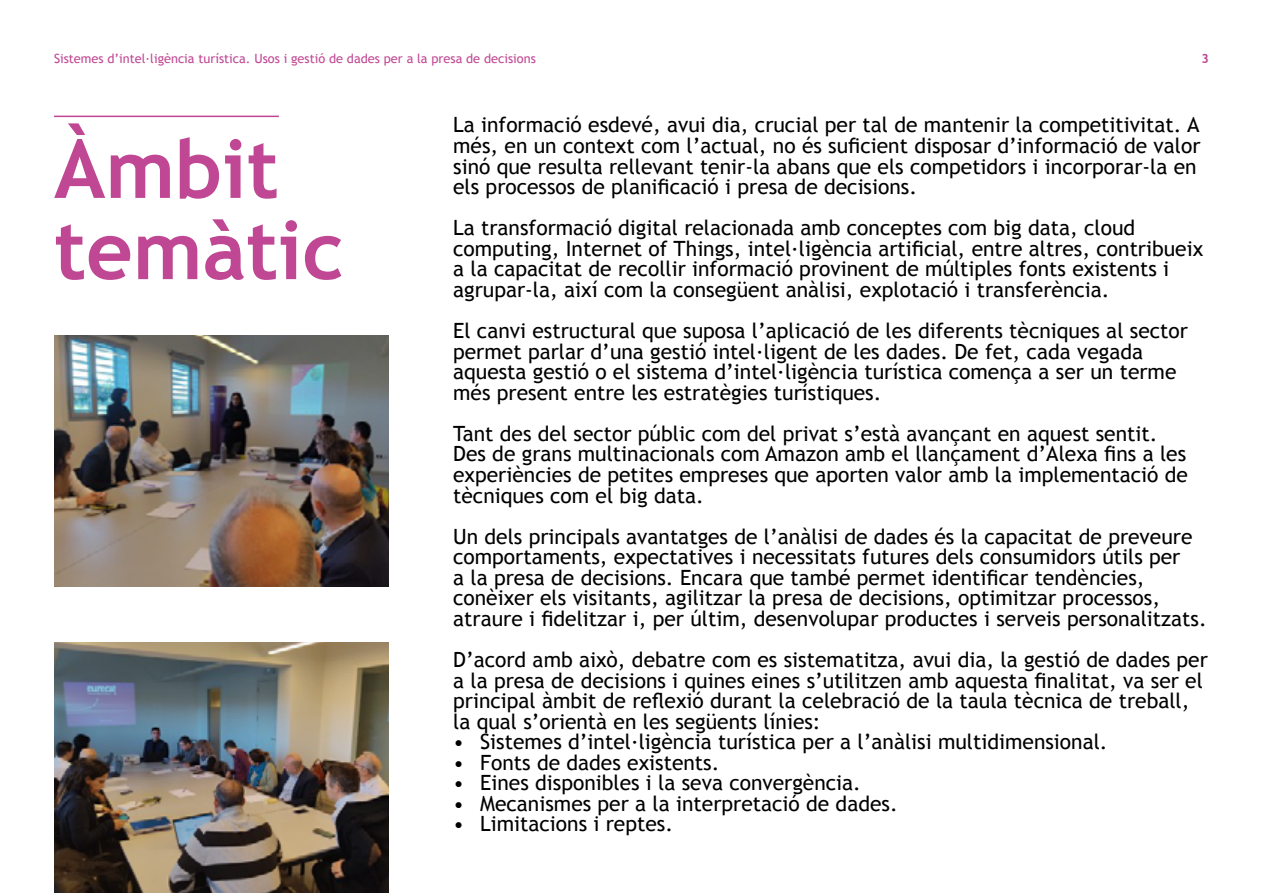
<style>
.page{position:relative;width:1263px;height:893px;background:#fff}
.page>*{position:absolute;margin:0;border:0;box-sizing:border-box;transform-origin:0 0}
.t1{font:700 81.3px/81.2px "Trebuchet MS";color:#bf4793}
.t2{font:21px/20.5px "Trebuchet MS";color:#000}
.t3{font:12.75px "Trebuchet MS";color:#bf4793}
.t4{font:700 12.75px "Trebuchet MS";color:#bf4793}
</style>
<div class="page">
<hr style="left:54px;top:116px;width:225px;height:1px;background:#bf4793">
<img style="left:54px;top:336px;width:334px;height:251px">
<img style="left:54px;top:642px;width:334px;height:251px">
<p class="t3" style="left:54px;top:51px;width:483px">Sistemes d’intel·ligència turística. Usos i gestió de dades per a la presa de decisions</p>
<p class="t4" style="left:1201px;top:51px;width:9px">3</p>
<h1 class="t1" style="left:54px;top:128px;width:291px">Àmbit temàtic</h1>
<p class="t2" style="left:453px;top:115px;width:749px">La informació esdevé, avui dia, crucial per tal de mantenir la competitivitat. A més, en un context com l’actual, no és suficient disposar d’informació de valor sinó que resulta rellevant tenir-la abans que els competidors i incorporar-la en els processos de planificació i presa de decisions.</p>
<p class="t2" style="left:453px;top:218px;width:751px">La transformació digital relacionada amb conceptes com big data, cloud computing, Internet of Things, intel·ligència artificial, entre altres, contribueix a la capacitat de recollir informació provinent de múltiples fonts existents i agrupar-la, així com la consegüent anàlisi, explotació i transferència.</p>
<p class="t2" style="left:453px;top:321px;width:736px">El canvi estructural que suposa l’aplicació de les diferents tècniques al sector permet parlar d’una gestió intel·ligent de les dades. De fet, cada vegada aquesta gestió o el sistema d’intel·ligència turística comença a ser un terme més present entre les estratègies turístiques.</p>
<p class="t2" style="left:453px;top:423px;width:736px">Tant des del sector públic com del privat s’està avançant en aquest sentit.<br>Des de grans multinacionals com Amazon amb el llançament d’Alexa fins a les experiències de petites empreses que aporten valor amb la implementació de tècniques com el big data.</p>
<p class="t2" style="left:453px;top:526px;width:755px">Un dels principals avantatges de l’anàlisi de dades és la capacitat de preveure comportaments, expectatives i necessitats futures dels consumidors útils per<br>a la presa de decisions. Encara que també permet identificar tendències, conèixer els visitants, agilitzar la presa de decisions, optimitzar processos, atraure i fidelitzar i, per últim, desenvolupar productes i serveis personalitzats.</p>
<p class="t2" style="left:453px;top:649px;width:756px">D’acord amb això, debatre com es sistematitza, avui dia, la gestió de dades per a la presa de decisions i quines eines s’utilitzen amb aquesta finalitat, va ser el principal àmbit de reflexió durant la celebració de la taula tècnica de treball, la qual s’orientà en les següents línies:</p>
<p class="t2" style="left:453px;top:732px;width:656px">• Sistemes d’intel·ligència turística per a l’anàlisi multidimensional.</p>
<p class="t2" style="left:453px;top:752px;width:268px">• Fonts de dades existents.</p>
<p class="t2" style="left:453px;top:773px;width:409px">• Eines disponibles i la seva convergència.</p>
<p class="t2" style="left:453px;top:793px;width:446px">• Mecanismes per a la interpretació de dades.</p>
<p class="t2" style="left:453px;top:814px;width:221px">• Limitacions i reptes.</p>
</div>
